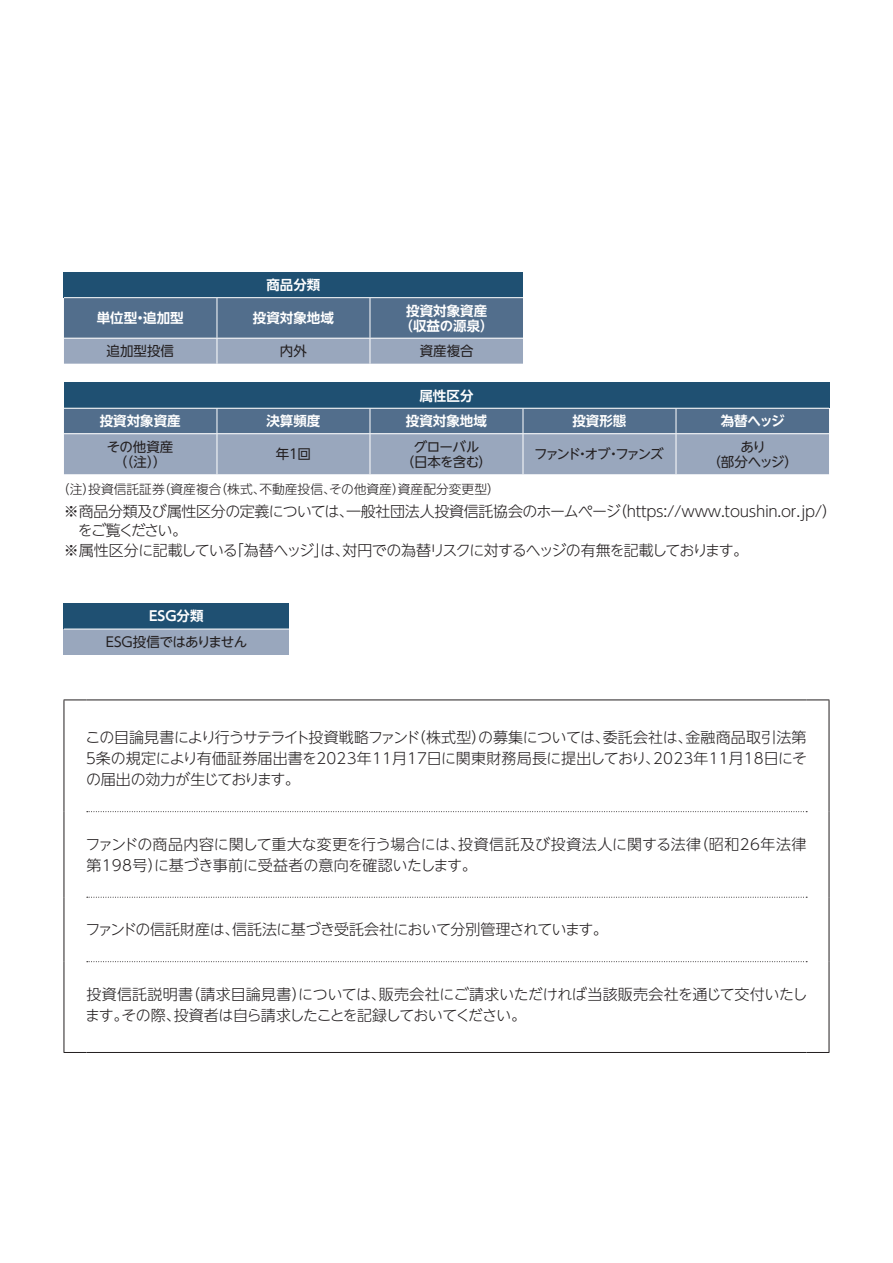
<style>
.page{position:relative;width:893px;height:1263px;background:#fff}
.page>*{position:absolute;margin:0;border:0;box-sizing:border-box;transform-origin:0 0}
.t1{font:300 15px/21px "UD Shin Go NT Pro";letter-spacing:-.02em;color:#231f20;text-align:justify}
.t2{font:300 15px/21px "UD Shin Go NT Pro";letter-spacing:.005em;color:#231f20}
.t3{font:300 15px "UD Shin Go NT Pro";letter-spacing:-.065em;color:#231f20}
.t4{font:300 15px "UD Shin Go NT Pro";letter-spacing:-.04em;color:#231f20}
.t5{font:300 15px "UD Shin Go NT Pro";letter-spacing:-.12em;color:#231f20}
.t6{font:700 13.5px/15px "UD Shin Go NT Pro De";color:#fff;text-align:center}
.t7{font:13.5px/15px "UD Shin Go NT Pro";letter-spacing:-.04em;color:#231f20;text-align:center}
.t8{font:13.5px "UD Shin Go NT Pro";letter-spacing:-.165em;color:#231f20}
.t9{font:300 12.75px "UD Shin Go NT Pro";color:#231f20}
</style>
<div class="page">
<div style="left:64px;top:272px;width:459px;height:26px;background:#1f5072"></div>
<hr style="left:64px;top:297px;width:153px;height:1px;background:#fff">
<hr style="left:217px;top:297px;width:153px;height:1px;background:#fff">
<hr style="left:370px;top:297px;width:153px;height:1px;background:#fff">
<svg style="left:64px;top:298px;width:459px;height:66px;background:#7187a1"></svg>
<div style="left:64px;top:383px;width:765px;height:25px;background:#1f5072"></div>
<svg style="left:64px;top:408px;width:765px;height:66px;background:#8093ac"></svg>
<hr style="left:64px;top:433px;width:153px;height:1px;background:#fff">
<hr style="left:217px;top:433px;width:153px;height:1px;background:#fff">
<hr style="left:217px;top:434px;width:1px;height:40px;background:#fff">
<hr style="left:370px;top:433px;width:153px;height:1px;background:#fff">
<hr style="left:370px;top:434px;width:1px;height:40px;background:#fff">
<hr style="left:523px;top:433px;width:153px;height:1px;background:#fff">
<hr style="left:523px;top:434px;width:1px;height:40px;background:#fff">
<hr style="left:676px;top:433px;width:153px;height:1px;background:#fff">
<hr style="left:676px;top:434px;width:1px;height:40px;background:#fff">
<svg style="left:64px;top:699px;width:22px;height:1px"></svg>
<hr style="left:64px;top:700px;width:1px;height:112px;background:#231f20">
<hr style="left:86px;top:699px;width:720px;height:1px;background:#231f20">
<svg style="left:806px;top:699px;width:23px;height:1px"></svg>
<hr style="left:829px;top:700px;width:1px;height:112px;background:#231f20">
<hr style="left:64px;top:812px;width:1px;height:85px;background:#231f20">
<hr style="left:829px;top:812px;width:1px;height:85px;background:#231f20">
<hr style="left:64px;top:897px;width:1px;height:65px;background:#231f20">
<hr style="left:829px;top:897px;width:1px;height:65px;background:#231f20">
<hr style="left:64px;top:962px;width:1px;height:90px;background:#231f20">
<hr style="left:829px;top:962px;width:1px;height:90px;background:#231f20">
<svg style="left:64px;top:1052px;width:22px;height:1px"></svg>
<hr style="left:86px;top:1052px;width:720px;height:1px;background:#231f20">
<svg style="left:806px;top:1052px;width:23px;height:1px"></svg>
<svg style="left:87px;top:811px;width:720px;height:1px"></svg>
<svg style="left:87px;top:897px;width:720px;height:1px"></svg>
<svg style="left:87px;top:961px;width:720px;height:1px"></svg>
<div style="left:64px;top:603px;width:225px;height:26px;background:#1f5072"></div>
<div style="left:64px;top:629px;width:225px;height:25px;background:#99a7bd"></div>
<hr style="left:64px;top:629px;width:225px;height:1px;background:#fff">
<p class="t6" style="left:266px;top:277px;width:55px">商品分類</p>
<p class="t6" style="left:97px;top:310px;width:88px">単位型・追加型</p>
<p class="t6" style="left:253px;top:310px;width:82px">投資対象地域</p>
<p class="t6" style="left:399px;top:302px;width:96px">投資対象資産（収益の源泉）</p>
<p class="t7" style="left:107px;top:343px;width:69px">追加型投信</p>
<p class="t7" style="left:280px;top:343px;width:28px">内外</p>
<p class="t7" style="left:420px;top:343px;width:55px">資産複合</p>
<p class="t6" style="left:419px;top:388px;width:55px">属性区分</p>
<p class="t6" style="left:100px;top:413px;width:82px">投資対象資産</p>
<p class="t6" style="left:266px;top:413px;width:55px">決算頻度</p>
<p class="t6" style="left:406px;top:413px;width:82px">投資対象地域</p>
<p class="t6" style="left:572px;top:413px;width:55px">投資形態</p>
<p class="t6" style="left:721px;top:413px;width:66px">為替ヘッジ</p>
<p class="t7" style="left:107px;top:439px;width:68px">その他資産（（注））</p>
<p class="t7" style="left:276px;top:446px;width:37px">年１回</p>
<p class="t7" style="left:401px;top:439px;width:93px">グローバル<br>（日本を含む）</p>
<p class="t8" style="left:534px;top:443px;width:131px">ファンド・オブ・ファンズ</p>
<p class="t7" style="left:707px;top:439px;width:92px">あり<br>（部分ヘッジ）</p>
<p class="t9" style="left:57px;top:479px;width:444px">（注）投資信託証券（資産複合（株式、不動産投信、その他資産）資産配分変更型）</p>
<p class="t1" style="left:64px;top:500px;width:775px">※商品分類及び属性区分の定義については、一般社団法人投資信託協会のホームページ（https://www.toushin.or.jp/）</p>
<p class="t5" style="left:78px;top:519px;width:111px">をご覧ください。</p>
<p class="t3" style="left:64px;top:538px;width:686px">※属性区分に記載している「為替ヘッジ」は、対円での為替リスクに対するヘッジの有無を記載しております。</p>
<p class="t6" style="left:149px;top:608px;width:56px">ESG分類</p>
<p class="t7" style="left:106px;top:634px;width:143px">ESG投信ではありません</p>
<p class="t1" style="left:84px;top:726px;width:725px">この目論見書により行うサテライト投資戦略ファンド（株式型）の募集については、委託会社は、金融商品取引法第５条の規定により有価証券届出書を2023年11月17日に関東財務局長に提出しており、2023年11月18日にその届出の効力が生じております。</p>
<p class="t2" style="left:85px;top:833px;width:722px">ファンドの商品内容に関して重大な変更を行う場合には、投資信託及び投資法人に関する法律（昭和26年法律第198号）に基づき事前に受益者の意向を確認いたします。</p>
<p class="t4" style="left:85px;top:917px;width:524px">ファンドの信託財産は、信託法に基づき受託会社において分別管理されています。</p>
<p class="t1" style="left:85px;top:983px;width:724px">投資信託説明書（請求目論見書）については、販売会社にご請求いただければ当該販売会社を通じて交付いたします。その際、投資者は自ら請求したことを記録しておいてください。</p>
</div>
